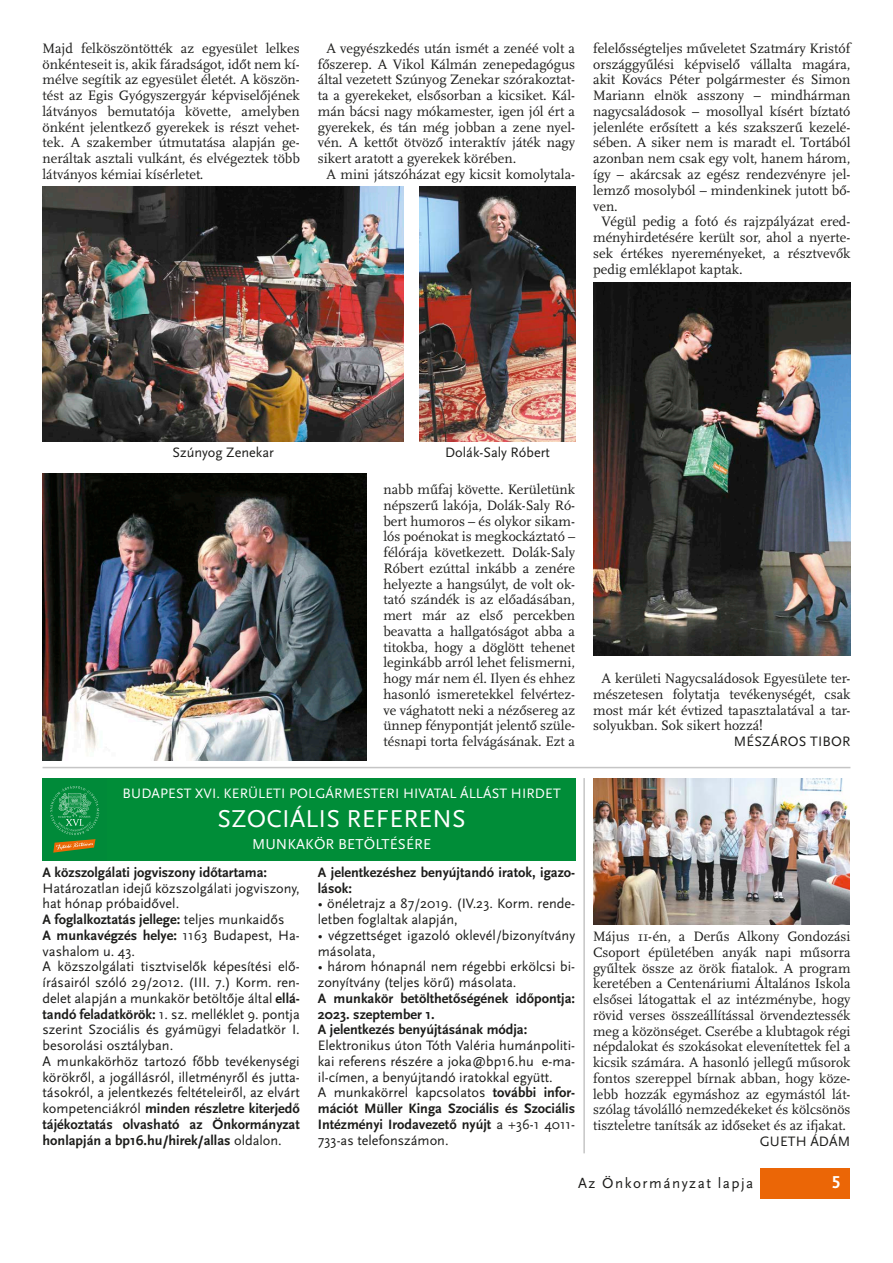
<style>
.page{position:relative;width:893px;height:1263px;background:#fff}
.page>*{position:absolute;margin:0;border:0;box-sizing:border-box;transform-origin:0 0}
.Szöveg{font:25.5px "Scala Sans Pro";letter-spacing:.01em;color:#fff}
.t1{font:700 18px "Scala Sans Pro";color:#fff}
.t2{font:15px "Scala Sans Pro";letter-spacing:.1em;color:#1c1c1a}
.Szöveg-2{font:15px "Scala Sans Pro";letter-spacing:.01em;color:#fff}
.Szöveg_Beljebb2p{font:14.25px/15.8px "Scala Pro";color:#1c1c1a;text-align:justify}
.Szöveg-3{font:14.25px/15.8px "Scala Sans Pro";color:#1c1c1a}
.Szöveg-4{font:14.25px/15.8px "Scala Pro";color:#1c1c1a;text-align:justify}
.Szöveg-5{font:700 14.25px/15.8px "Scala Sans Pro";color:#1c1c1a}
.Szöveg-6{font:14.25px "Scala Sans Pro";letter-spacing:.01em;color:#fff}
.képalá_középre_sans{font:14.25px "Scala Sans Pro";color:#1c1c1a}
.Szerző_jobbra{font:14.25px "Scala Sans Pro";letter-spacing:.01em;color:#1c1c1a}
.s1{font-weight:400}
.s2{font-weight:700}
</style>
<div class="page">
<div style="left:760px;top:1168px;width:89px;height:31px;background:#eb6606"></div>
<img style="left:43px;top:186px;width:361px;height:256px">
<img style="left:420px;top:186px;width:155px;height:256px">
<img style="left:43px;top:473px;width:323px;height:287px">
<img style="left:593px;top:283px;width:257px;height:373px">
<hr style="left:43px;top:767px;width:807px;height:1px;background:#c5c5c5">
<div style="left:100px;top:778px;width:475px;height:83px;background:#008d38"></div>
<div style="left:43px;top:778px;width:64px;height:82px;background:#008a39"></div>
<svg style="left:50px;top:786px;width:49px;height:66px"></svg>
<hr style="left:583px;top:778px;width:2px;height:375px;background:#c5c5c5">
<img style="left:593px;top:778px;width:256px;height:147px">
<p class="Szöveg_Beljebb2p" style="left:43px;top:41px;width:259px">Majd felköszöntötték az egyesület lelkes önkénteseit is, akik fáradságot, időt nem kí&shy;mélve segítik az egyesület életét. A köszön&shy;tést az Egis Gyógyszergyár képviselőjének látványos bemutatója követte, amelyben önként jelentkező gyerekek is részt vehet&shy;tek. A szakember útmutatása alapján ge&shy;neráltak asztali vulkánt, és elvégeztek több látványos kémiai kísérletet.</p>
<p class="Szöveg_Beljebb2p" style="left:318px;top:41px;width:259px;text-indent:9px">A vegyészkedés után ismét a zenéé volt a főszerep. A Vikol Kálmán zenepedagógus által vezetett Szúnyog Zenekar szórakoztat&shy;ta a gyerekeket, elsősorban a kicsiket. Kál&shy;mán bácsi nagy mókamester, igen jól ért a gyerekek, és tán még jobban a zene nyel&shy;vén. A kettőt ötvöző interaktív játék nagy sikert aratott a gyerekek körében.</p>
<p class="Szöveg_Beljebb2p" style="left:326px;top:167px;width:250px">A mini játszóházat egy kicsit komolytala-</p>
<p class="Szöveg_Beljebb2p" style="left:593px;top:41px;width:259px">felelősségteljes műveletet Szatmáry Kristóf országgyűlési képviselő vállalta magára, akit Kovács Péter polgármester és Simon Mariann elnök asszony – mindhárman nagycsaládosok – mosollyal kísért bíztató jelenléte erősített a kés szakszerű kezelé&shy;sében. A siker nem is maradt el. Tortából azonban nem csak egy volt, hanem három, így – akárcsak az egész rendezvényre jel&shy;lemző mosolyból – mindenkinek jutott bő&shy;ven.</p>
<p class="Szöveg_Beljebb2p" style="left:593px;top:214px;width:259px;text-indent:9px">Végül pedig a fotó és rajzpályázat ered&shy;ményhirdetésére került sor, ahol a nyerte&shy;sek értékes nyereményeket, a résztvevők pedig emléklapot kaptak.</p>
<p class="képalá_középre_sans" style="left:172px;top:444px;width:103px">Szúnyog Zenekar</p>
<p class="képalá_középre_sans" style="left:445px;top:444px;width:106px">Dolák-Saly Róbert</p>
<p class="Szöveg_Beljebb2p" style="left:383px;top:482px;width:193px">nabb műfaj követte. Kerületünk népszerű lakója, Dolák-Saly Ró&shy;bert humoros – és olykor sikam&shy;lós poénokat is megkockáztató – félórája következett. Dolák-Saly Róbert ezúttal inkább a zenére helyezte a hangsúlyt, de volt ok&shy;tató szándék is az előadásában, mert már az első percekben beavatta a hallgatóságot abba a titokba, hogy a döglött tehenet leginkább arról lehet felismerni, hogy már nem él. Ilyen és ehhez hasonló ismeretekkel felvértez&shy;ve vághatott neki a nézősereg az ünnep fénypontját jelentő szüle&shy;tésnapi torta felvágásának. Ezt a</p>
<p class="Szöveg-6" style="left:123px;top:785px;width:440px">BUDAPEST XVI. KERÜLETI POLGÁRMESTERI HIVATAL ÁLLÁST HIRDET</p>
<p class="Szöveg" style="left:218px;top:803px;width:250px">SZOCIÁLIS REFERENS</p>
<p class="Szöveg-2" style="left:252px;top:835px;width:181px">MUNKAKÖR BETÖLTÉSÉRE</p>
<p class="Szöveg-5" style="left:43px;top:864px;width:226px">A közszolgálati jogviszony időtartama:</p>
<p class="Szöveg-3" style="left:43px;top:880px;width:259px">Határozatlan idejű közszolgálati jogviszony, hat hónap próbaidővel.</p>
<p class="Szöveg-5" style="left:43px;top:912px;width:244px">A foglalkoztatás jellege: <span class="s1">teljes munkaidős</span></p>
<p class="Szöveg-3" style="left:43px;top:927px;width:259px"><span class="s2">A munkavégzés helye:</span> 1163 Budapest, Ha&shy;vashalom u. 43.</p>
<p class="Szöveg-3" style="left:43px;top:959px;width:259px;text-align:justify">A közszolgálati tisztviselők képesítési elő&shy;írásairól szóló 29/2012. (III. 7.) Korm. ren&shy;delet alapján a munkakör betöltője által <span class="s2">ellá&shy;tandó feladatkörök:</span> 1. sz. melléklet 9. pontja szerint Szociális és gyámügyi feladatkör I. besorolási osztályban.</p>
<p class="Szöveg-3" style="left:43px;top:1053px;width:259px;text-align:justify">A munkakörhöz tartozó főbb tevékenységi körökről, a jogállásról, illetményről és jutta&shy;tásokról, a jelentkezés feltételeiről, az elvárt kompetenciákról <span class="s2">minden részletre kiterjedő tájékoztatás olvasható az Önkormányzat honlapján a bp16.hu/hirek/allas</span> oldalon.</p>
<p class="Szöveg-5" style="left:318px;top:864px;width:259px">A jelentkezéshez benyújtandó iratok, igazo&shy;lások:</p>
<p class="Szöveg-3" style="left:318px;top:896px;width:259px">• önéletrajz a 87/2019. (IV.23. Korm. rende&shy;letben foglaltak alapján,</p>
<p class="Szöveg-3" style="left:318px;top:927px;width:259px">• végzettséget igazoló oklevél/bizonyítvány másolata,</p>
<p class="Szöveg-3" style="left:318px;top:959px;width:259px">• három hónapnál nem régebbi erkölcsi bi&shy;zonyítvány (teljes körű) másolata.</p>
<p class="Szöveg-5" style="left:318px;top:990px;width:259px">A munkakör betölthetőségének időpontja:<br>2023. szeptember 1.</p>
<p class="Szöveg-5" style="left:318px;top:1022px;width:211px">A jelentkezés benyújtásának módja:</p>
<p class="Szöveg-3" style="left:318px;top:1038px;width:259px;text-align:justify">Elektronikus úton Tóth Valéria humánpoliti&shy;kai referens részére a joka@bp16.hu e-ma&shy;il-címen, a benyújtandó iratokkal együtt.</p>
<p class="Szöveg-5" style="left:318px;top:1085px;width:259px;text-align:justify"><span class="s1">A munkakörrel kapcsolatos</span> további infor&shy;mációt Müller Kinga Szociális és Szociális Intézményi Irodavezető nyújt <span class="s1">a +36-1 4011- 733-as telefonszámon.</span></p>
<p class="Szöveg_Beljebb2p" style="left:593px;top:671px;width:259px;text-indent:9px">A kerületi Nagycsaládosok Egyesülete ter&shy;mészetesen folytatja tevékenységét, csak most már két évtized tapasztalatával a tar&shy;solyukban. Sok sikert hozzá!</p>
<p class="Szerző_jobbra" style="left:734px;top:733px;width:118px">MÉSZÁROS TIBOR</p>
<p class="Szöveg-4" style="left:593px;top:929px;width:259px">Május 11-én, a Derűs Alkony Gondozási Csoport épületében anyák napi műsorra gyűltek össze az örök fiatalok. A program keretében a Centenáriumi Általános Iskola elsősei látogattak el az intézménybe, hogy rövid verses összeállítással örvendeztessék meg a közönséget. Cserébe a klubtagok régi népdalokat és szokásokat elevenítettek fel a kicsik számára. A hasonló jellegű műsorok fontos szereppel bírnak abban, hogy köze&shy;lebb hozzák egymáshoz az egymástól lát&shy;szólag távolálló nemzedékeket és kölcsönös tiszteletre tanítsák az időseket és az ifjakat.</p>
<p class="Szerző_jobbra" style="left:760px;top:1133px;width:92px">GUETH ÁDÁM</p>
<p class="t2" style="left:578px;top:1174px;width:177px">Az Önkormányzat lapja</p>
<p class="t1" style="left:832px;top:1172px;width:10px">5</p>
</div>
